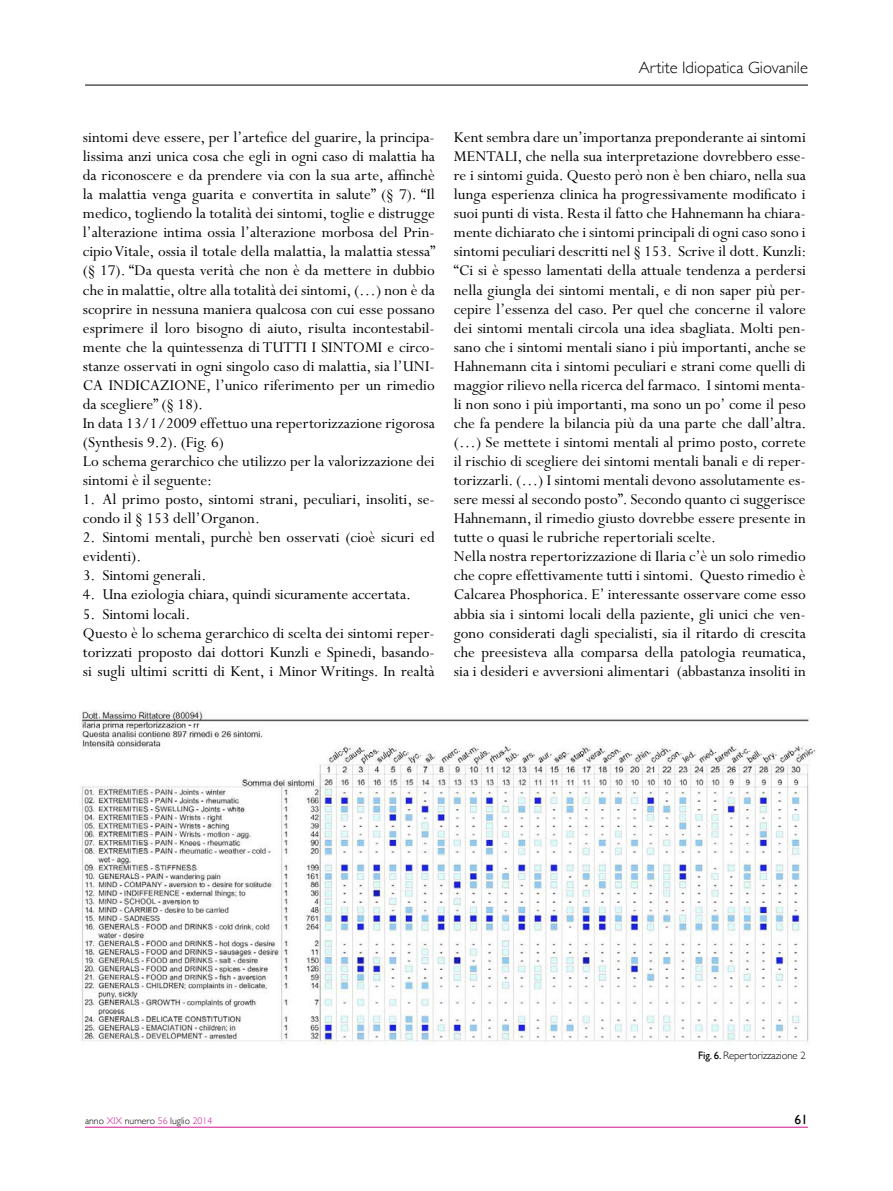
<style>
.page{position:relative;width:893px;height:1191px;background:#fff}
.page>*{position:absolute;margin:0;border:0;box-sizing:border-box;transform-origin:0 0}
.t1{font:16.8px/19px "Perpetua";color:#000}
.t2{font:300 16.5px "Gill Sans";color:#000}
.t3{font:13.5px "Gill Sans";color:#000}
.t4{font:300 10.8px "Gill Sans";letter-spacing:-.015em;color:#000}
.t5{font:300 9.75px "Gill Sans";color:#000}
.s1{font-weight:400}
.s2{color:#cf128c}
</style>
<div class="page">
<hr style="left:85px;top:85px;width:723px;height:1px;background:#000">
<hr style="left:85px;top:1126px;width:723px;height:1px;background:#cf128c">
<img style="left:81px;top:710px;width:735px;height:335px">
<p class="t2" style="left:639px;top:55px;width:171px">Artite Idiopatica Giovanile</p>
<p class="t1" style="left:83px;top:128px;width:354px">sintomi deve essere, per l’artefice del guarire, la principa&shy;lissima anzi unica cosa che egli in ogni caso di malattia ha da riconoscere e da prendere via con la sua arte, affinchè la malattia venga guarita e convertita in salute” (§ 7). “Il medico, togliendo la totalità dei sintomi, toglie e distrugge l’alterazione intima ossia l’alterazione morbosa del Prin&shy;cipio Vitale, ossia il totale della malattia, la malattia stessa” (§ 17). “Da questa verità che non è da mettere in dubbio che in malattie, oltre alla totalità dei sintomi, (…) non è da scoprire in nessuna maniera qualcosa con cui esse possano esprimere il loro bisogno di aiuto, risulta incontestabil&shy;mente che la quintessenza di TUTTI I SINTOMI e circo&shy;stanze osservati in ogni singolo caso di malattia, sia l’UNI-CA INDICAZIONE, l’unico riferimento per un rimedio da scegliere” (§ 18).<br>In data 13/1/2009 effettuo una repertorizzazione rigorosa (Synthesis 9.2). (Fig. 6)<br>Lo schema gerarchico che utilizzo per la valorizzazione dei sintomi è il seguente:</p>
<p class="t1" style="left:83px;top:490px;width:353px">1. Al primo posto, sintomi strani, peculiari, insoliti, se&shy;condo il § 153 dell’Organon.</p>
<p class="t1" style="left:83px;top:528px;width:353px">2. Sintomi mentali, purchè ben osservati (cioè sicuri ed evidenti).</p>
<p class="t1" style="left:83px;top:566px;width:125px">3. Sintomi generali.</p>
<p class="t1" style="left:83px;top:585px;width:330px">4. Una eziologia chiara, quindi sicuramente accertata.</p>
<p class="t1" style="left:83px;top:605px;width:353px">5. Sintomi locali.<br>Questo è lo schema gerarchico di scelta dei sintomi reper&shy;torizzati proposto dai dottori Kunzli e Spinedi, basando&shy;si sugli ultimi scritti di Kent, i Minor Writings. In realtà</p>
<p class="t1" style="left:454px;top:128px;width:354px">Kent sembra dare un’importanza preponderante ai sintomi MENTALI, che nella sua interpretazione dovrebbero esse&shy;re i sintomi guida. Questo però non è ben chiaro, nella sua lunga esperienza clinica ha progressivamente modificato i suoi punti di vista. Resta il fatto che Hahnemann ha chiara&shy;mente dichiarato che i sintomi principali di ogni caso sono i sintomi peculiari descritti nel § 153. Scrive il dott. Kunzli: “Ci si è spesso lamentati della attuale tendenza a perdersi nella giungla dei sintomi mentali, e di non saper più per&shy;cepire l’essenza del caso. Per quel che concerne il valore dei sintomi mentali circola una idea sbagliata. Molti pen&shy;sano che i sintomi mentali siano i più importanti, anche se Hahnemann cita i sintomi peculiari e strani come quelli di maggior rilievo nella ricerca del farmaco. I sintomi menta&shy;li non sono i più importanti, ma sono un po’ come il peso che fa pendere la bilancia più da una parte che dall’altra. (…) Se mettete i sintomi mentali al primo posto, correte il rischio di scegliere dei sintomi mentali banali e di reper&shy;torizzarli. (…) I sintomi mentali devono assolutamente es&shy;sere messi al secondo posto”. Secondo quanto ci suggerisce Hahnemann, il rimedio giusto dovrebbe essere presente in tutte o quasi le rubriche repertoriali scelte.<br>Nella nostra repertorizzazione di Ilaria c’è un solo rimedio che copre effettivamente tutti i sintomi. Questo rimedio è Calcarea Phosphorica. E’ interessante osservare come esso abbia sia i sintomi locali della paziente, gli unici che ven&shy;gono considerati dagli specialisti, sia il ritardo di crescita che preesisteva alla comparsa della patologia reumatica, sia i desideri e avversioni alimentari (abbastanza insoliti in</p>
<p class="t4" style="left:698px;top:1047px;width:109px"><span class="s1">Fig. 6.</span> Repertorizzazione 2</p>
<p class="t5" style="left:85px;top:1113px;width:129px">anno <span class="s2">XIX</span> numero <span class="s2">56</span> luglio <span class="s2">2014</span></p>
<p class="t3" style="left:794px;top:1111px;width:15px">61</p>
</div>
